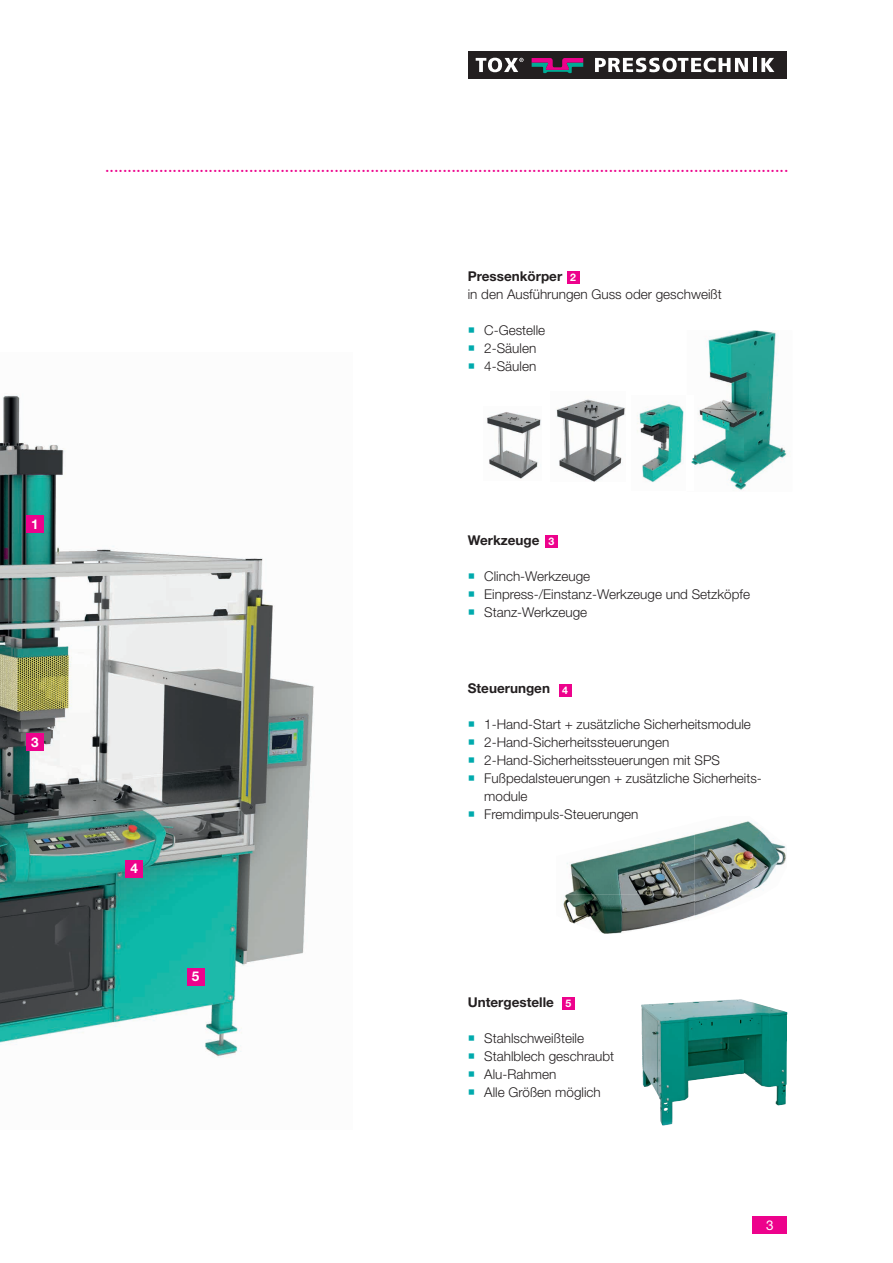
<style>
.page{position:relative;width:893px;height:1263px;background:#fff}
.page>*{position:absolute;margin:0;border:0;box-sizing:border-box;transform-origin:0 0}
.t1{font:20.25px "Times New Roman";color:#ed028c}
.t2{font:300 13.5px/18px "Helvetica Neue LT Std";color:#231f20}
.t3{font:700 13.5px "Helvetica Neue LT Std";color:#231f20}
.t4{font:700 13.5px "Helvetica Neue LT Std";color:#fff}
.t5{font:13.5px "Helvetica Neue LT Pro";color:#fff}
.t6{font:700 10.5px "Helvetica Neue LT Std";color:#fff}
.s1{color:#00aaad}
</style>
<div class="page">
<div style="left:468px;top:51px;width:319px;height:28px;background:#231f20"></div>
<svg style="left:476px;top:58px;width:48px;height:14px"></svg>
<svg style="left:595px;top:58px;width:153px;height:14px"></svg>
<hr style="left:753px;top:58px;width:3px;height:14px;background:#fff">
<svg style="left:761px;top:58px;width:13px;height:14px"></svg>
<svg style="left:532px;top:58px;width:51px;height:15px"></svg>
<div style="left:753px;top:1216px;width:34px;height:17px;background:#ed028c"></div>
<img style="left:0;top:395px;width:314px;height:663px">
<img style="left:487px;top:412px;width:54px;height:67px">
<img style="left:556px;top:399px;width:69px;height:82px">
<img style="left:693px;top:330px;width:94px;height:161px">
<img style="left:641px;top:999px;width:98px;height:61px">
<img style="left:561px;top:834px;width:133px;height:100px">
<img style="left:694px;top:821px;width:93px;height:96px">
<div style="left:27px;top:516px;width:17px;height:17px;background:#ed028c"></div>
<div style="left:187px;top:968px;width:17px;height:17px;background:#ed028c"></div>
<div style="left:126px;top:860px;width:17px;height:17px;background:#ed028c"></div>
<div style="left:27px;top:733px;width:17px;height:17px;background:#ed028c"></div>
<img style="left:637px;top:402px;width:56px;height:81px">
<div style="left:559px;top:684px;width:13px;height:13px;background:#ed028c"></div>
<div style="left:567px;top:271px;width:12px;height:13px;background:#ed028c"></div>
<div style="left:562px;top:997px;width:13px;height:12px;background:#ed028c"></div>
<div style="left:545px;top:535px;width:13px;height:12px;background:#ed028c"></div>
<p class="t4" style="left:31px;top:516px;width:9px">1</p>
<p class="t4" style="left:31px;top:733px;width:9px">3</p>
<h1 class="t1" style="left:105px;top:151px;width:685px">........................................................................................................................................................</h1>
<p class="t3" style="left:468px;top:268px;width:96px">Pressenkörper</p>
<p class="t2" style="left:468px;top:285px;width:256px">in den Ausführungen Guss oder geschweißt</p>
<p class="t2" style="left:468px;top:321px;width:79px"><span class="s1">○</span> C-Gestelle</p>
<p class="t2" style="left:468px;top:339px;width:70px"><span class="s1">○</span> 2-Säulen</p>
<p class="t2" style="left:468px;top:357px;width:70px"><span class="s1">○</span> 4-Säulen</p>
<p class="t6" style="left:570px;top:271px;width:7px">2</p>
<p class="t3" style="left:468px;top:532px;width:73px">Werkzeuge</p>
<p class="t2" style="left:468px;top:567px;width:124px"><span class="s1">○</span> Clinch-Werkzeuge</p>
<p class="t2" style="left:468px;top:585px;width:284px"><span class="s1">○</span> Einpress-/Einstanz-Werkzeuge und Setzköpfe</p>
<p class="t2" style="left:468px;top:603px;width:121px"><span class="s1">○</span> Stanz-Werkzeuge</p>
<p class="t6" style="left:548px;top:535px;width:7px">3</p>
<p class="t4" style="left:130px;top:860px;width:9px">4</p>
<p class="t4" style="left:192px;top:968px;width:9px">5</p>
<p class="t3" style="left:468px;top:680px;width:84px">Steuerungen</p>
<p class="t2" style="left:468px;top:715px;width:285px"><span class="s1">○</span> 1-Hand-Start + zusätzliche Sicherheitsmodule</p>
<p class="t2" style="left:468px;top:733px;width:203px"><span class="s1">○</span> 2-Hand-Sicherheitssteuerungen</p>
<p class="t2" style="left:468px;top:751px;width:254px"><span class="s1">○</span> 2-Hand-Sicherheitssteuerungen mit SPS</p>
<p class="t2" style="left:484px;top:769px;width:279px;text-indent:-17px"><span class="s1">○</span> Fußpedalsteuerungen + zusätzliche Sicherheits&shy;module</p>
<p class="t2" style="left:468px;top:805px;width:172px"><span class="s1">○</span> Fremdimpuls-Steuerungen</p>
<p class="t6" style="left:562px;top:684px;width:7px">4</p>
<p class="t3" style="left:468px;top:994px;width:88px">Untergestelle</p>
<p class="t2" style="left:468px;top:1029px;width:118px"><span class="s1">○</span> Stahlschweißteile</p>
<p class="t2" style="left:468px;top:1047px;width:148px"><span class="s1">○</span> Stahlblech geschraubt</p>
<p class="t2" style="left:468px;top:1065px;width:90px"><span class="s1">○</span> Alu-Rahmen</p>
<p class="t2" style="left:468px;top:1083px;width:135px"><span class="s1">○</span> Alle Größen möglich</p>
<p class="t6" style="left:565px;top:997px;width:7px">5</p>
<p class="t5" style="left:766px;top:1217px;width:9px">3</p>
</div>
